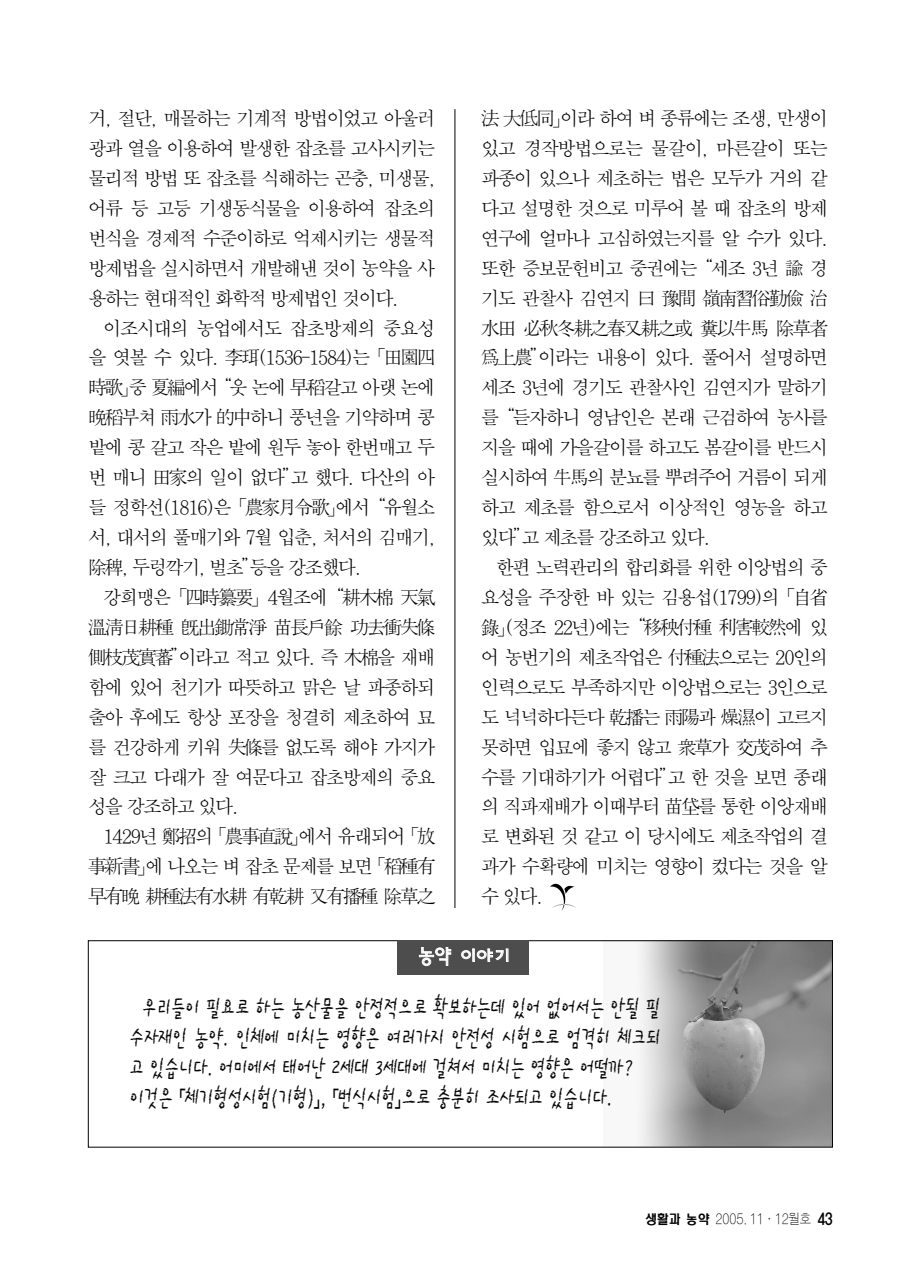
<style>
.page{position:relative;width:923px;height:1269px;background:#fff}
.page>*{position:absolute;margin:0;border:0;box-sizing:border-box;transform-origin:0 0}
.t1{font:21px/29.8px "Spr M";letter-spacing:-.145em;color:#000;scale:.8 1}
.t2{font:19.25px/29.9px "SM Amu S";letter-spacing:-.12em;color:#000;text-align:justify}
.t3{font:19.25px "Pino M";color:#fff;scale:1.1 1}
.t4{font:14px "SM Ago SE";color:#000;scale:.85 1}
.s1{font-family:"Cstre L";font-size:12.78px}
.s2{font-family:"Cstre L"}
</style>
<div class="page">
<img style="left:639px;top:942px;width:191px;height:203px">
<div style="left:88px;top:940px;width:744px;height:207px;border:1px solid #000"></div>
<hr style="left:454px;top:109px;width:1px;height:799px;background:#000">
<div style="left:397px;top:940px;width:131px;height:35px;background:#4d4d4d"></div>
<svg style="left:550px;top:883px;width:26px;height:28px"></svg>
<p class="t2" style="left:88px;top:104px;width:349px">거, 절단, 매몰하는 기계적 방법이었고 아울러 광과 열을 이용하여 발생한 잡초를 고사시키는 물리적 방법 또 잡초를 식해하는 곤충, 미생물, 어류 등 고등 기생동식물을 이용하여 잡초의 번식을 경제적 수준이하로 억제시키는 생물적 방제법을 실시하면서 개발해낸 것이 농약을 사 용하는 현대적인 화학적 방제법인 것이다.</p>
<p class="t2" style="left:88px;top:314px;width:349px;text-indent:15px">이조시대의 농업에서도 잡초방제의 중요성 을 엿볼 수 있다. 李珥(1536-1584)는「田園四時歌」중 夏編에서“웃 논에 早稻갈고 아랫 논에晩稻부쳐 雨水가 的中하니 풍년을 기약하며 콩 밭에 콩 갈고 작은 밭에 원두 놓아 한번매고 두 번 매니 田家의 일이 없다”고 했다. 다산의 아 들 정학선(1816)은「農家月令歌」에서“유월소 서, 대서의 풀매기와 7월 입춘, 처서의 김매기,除稗, 두렁깍기, 벌초”등을 강조했다.</p>
<p class="t2" style="left:88px;top:583px;width:349px;text-indent:15px">강희맹은「四時纂要」4월조에“耕木棉天氣溫淸日耕種旣出鋤常淨苗長戶餘功去衝失條側枝茂實蕃”이라고 적고 있다. 즉 木棉을 재배 함에 있어 천기가 따뜻하고 맑은 날 파종하되 출아 후에도 항상 포장을 청결히 제초하여 묘 를 건강하게 키워 失條를 없도록 해야 가지가 잘 크고 다래가 잘 여문다고 잡초방제의 중요 성을 강조하고 있다.</p>
<p class="t2" style="left:88px;top:823px;width:349px;text-indent:15px">1429년 鄭招의「農事直說」에서 유래되어「放事新書」에 나오는 벼 잡초 문제를 보면「稻種有早有晩耕種法有水耕有乾耕又有播種除草之</p>
<p class="t2" style="left:480px;top:104px;width:349px">法大低同」이라 하여 벼 종류에는 조생, 만생이 있고 경작방법으로는 물갈이, 마른갈이 또는 파종이 있으나 제초하는 법은 모두가 거의 같 다고 설명한 것으로 미루어 볼 때 잡초의 방제 연구에 얼마나 고심하였는지를 알 수가 있다. 또한 증보문헌비고 중권에는“세조 3년 諭 경 기도 관찰사 김연지 曰豫間嶺南習俗勤儉治水田必秋冬耕之春又耕之或糞以牛馬除草者爲上農”이라는 내용이 있다. 풀어서 설명하면 세조 3년에 경기도 관찰사인 김연지가 말하기 를“듣자하니 영남인은 본래 근검하여 농사를 지을 때에 가을갈이를 하고도 봄갈이를 반드시 실시하여 牛馬의 분뇨를 뿌려주어 거름이 되게 하고 제초를 함으로서 이상적인 영농을 하고 있다”고 제초를 강조하고 있다.</p>
<p class="t2" style="left:480px;top:553px;width:349px;text-indent:15px">한편 노력관리의 합리화를 위한 이앙법의 중 요성을 주장한 바 있는 김용섭(1799)의「自省錄」(정조 22년)에는“移秧付種利害較然에 있 어 농번기의 제초작업은 付種法으로는 20인의 인력으로도 부족하지만 이앙법으로는 3인으로 도 넉넉하다든다 乾播는 雨陽과 燥濕이 고르지 못하면 입묘에 좋지 않고 衆草가 交茂하여 추 수를 기대하기가 어렵다”고 한 것을 보면 종래 의 직파재배가 이때부터 苗垈를 통한 이앙재배 로 변화된 것 같고 이 당시에도 제초작업의 결 과가 수확량에 미치는 영향이 컸다는 것을 알 수 있다.</p>
<p class="t3" style="left:416px;top:948px;width:89px">농약 이야기</p>
<p class="t1" style="left:128px;top:995px;width:668px;text-indent:13px">우리들이 필요로 하는 농산물을 안정적으로 확보하는데 있어 없어서는 안될 필 수자재인 농약. 인체에 미치는 영향은 여러가지 안전성 시험으로 엄격히 체크되 고 있습니다. 어미에서 태어난 2세대 3세대에 걸쳐서 미치는 영향은 어떨까? 이것은「체기형성시험(기형)」, 「번식시험」으로 충분히 조사되고 있습니다.</p>
<p class="t4" style="left:644px;top:1212px;width:223px"><span class="s1">생활과 농약</span> 2005. 11·12월호 <span class="s2">43</span></p>
</div>
